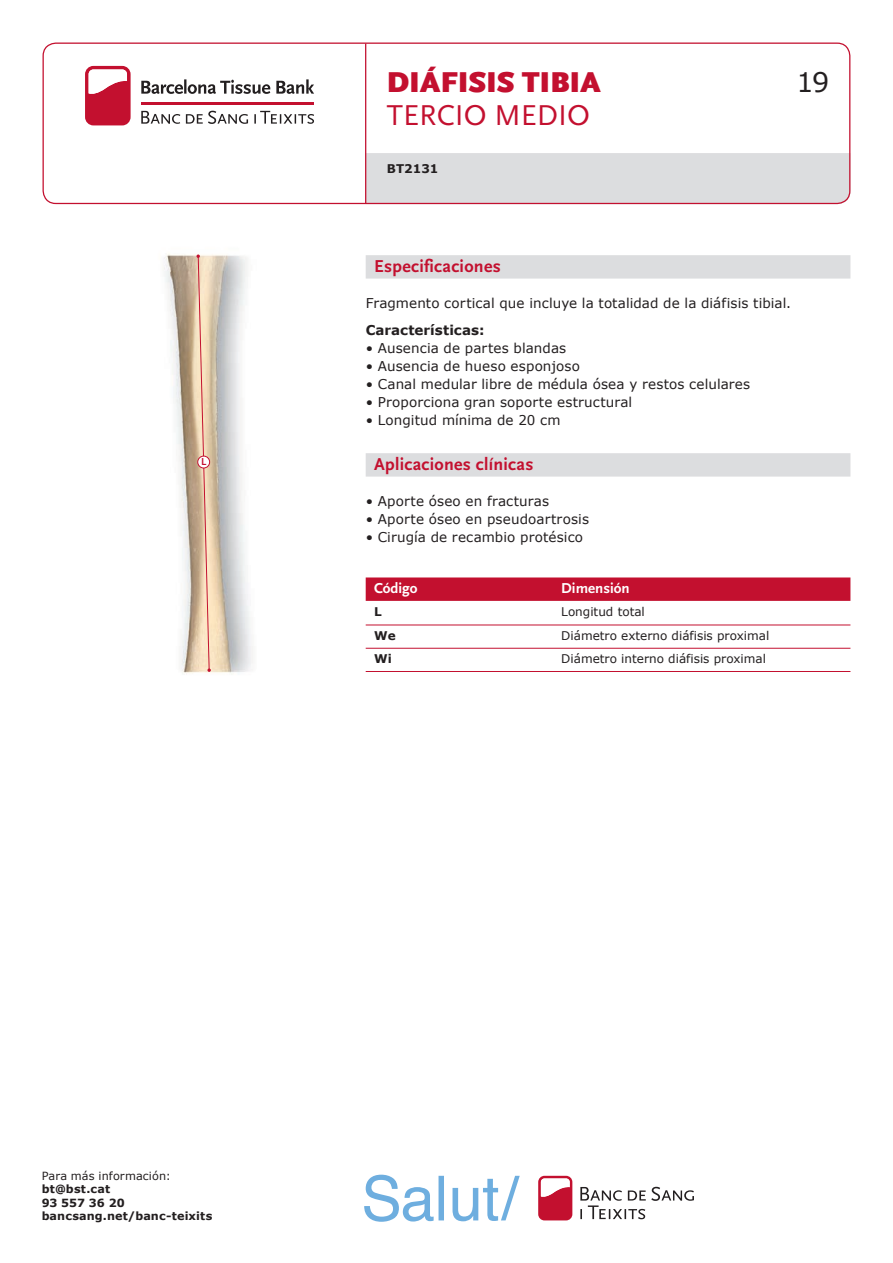
<style>
.page{position:relative;width:893px;height:1263px;background:#fff}
.page>*{position:absolute;margin:0;border:0;box-sizing:border-box;transform-origin:0 0}
.t1{font:900 30px "Scala Sans";letter-spacing:-.005em;color:#c3102f}
.t2{font:30px "Scala Sans";color:#c3102f}
.t3{font:27px "Verdana";color:#231f20}
.t4{font:700 18px "Scala Sans";letter-spacing:.015em;color:#c3102f}
.t5{font:700 15px "Scala Sans";color:#fff}
.t6{font:13.5px "Verdana";letter-spacing:.01em;color:#231f20}
.t7{font:700 13.5px "Verdana";letter-spacing:.005em;color:#231f20}
.t8{font:12px "Verdana";color:#231f20}
.t9{font:700 12px "Verdana";color:#231f20}
.t10{font:700 11.25px/13.5px "Verdana";letter-spacing:.01em;color:#231f20}
.t11{font:11.25px "Verdana";letter-spacing:.01em;color:#231f20}
.t12{font:700 10.5px "Scala Sans";color:#c3102f}
</style>
<div class="page">
<div style="left:366px;top:153px;width:484px;height:51px;background:#dcdddf"></div>
<div style="left:43px;top:43px;width:807px;height:161px;border:1px solid #c3102f;border-radius:13px"></div>
<hr style="left:365px;top:44px;width:1px;height:159px;background:#c3102f">
<svg style="left:580px;top:1187px;width:114px;height:32px"></svg>
<svg style="left:538px;top:1176px;width:34px;height:44px"></svg>
<svg style="left:364px;top:1175px;width:156px;height:47px"></svg>
<svg style="left:85px;top:66px;width:46px;height:59px"></svg>
<svg style="left:141px;top:79px;width:173px;height:45px"></svg>
<div style="left:366px;top:255px;width:484px;height:24px;background:#dcdddf"></div>
<div style="left:366px;top:453px;width:484px;height:24px;background:#dcdddf"></div>
<div style="left:366px;top:577px;width:484px;height:24px;background:#c3102f"></div>
<hr style="left:366px;top:624px;width:484px;height:1px;background:#c3102f">
<hr style="left:366px;top:648px;width:484px;height:1px;background:#c3102f">
<hr style="left:366px;top:671px;width:484px;height:1px;background:#c3102f">
<img style="left:164px;top:254px;width:89px;height:420px">
<svg style="left:196px;top:254px;width:15px;height:418px;background:#e7c6aa"></svg>
<div style="left:198px;top:456px;width:12px;height:12px;background:#fff;border-radius:50%"></div>
<div style="left:197px;top:456px;width:13px;height:12px;border:1px solid #c3102f;border-radius:50%"></div>
<p class="t12" style="left:201px;top:456px;width:7px">L</p>
<h1 class="t1" style="left:387px;top:66px;width:216px">DIÁFISIS TIBIA</h1>
<h2 class="t3" style="left:796px;top:64px;width:34px">19</h2>
<h1 class="t2" style="left:387px;top:99px;width:205px">TERCIO MEDIO</h1>
<p class="t9" style="left:387px;top:160px;width:53px">BT2131</p>
<h3 class="t4" style="left:374px;top:257px;width:128px">Especificaciones</h3>
<p class="t6" style="left:366px;top:294px;width:427px">Fragmento cortical que incluye la totalidad de la diáfisis tibial.</p>
<p class="t7" style="left:366px;top:321px;width:120px">Características:</p>
<p class="t6" style="left:366px;top:339px;width:202px">• Ausencia de partes blandas</p>
<p class="t6" style="left:366px;top:357px;width:216px">• Ausencia de hueso esponjoso</p>
<p class="t6" style="left:366px;top:375px;width:386px">• Canal medular libre de médula ósea y restos celulares</p>
<p class="t6" style="left:366px;top:393px;width:268px">• Proporciona gran soporte estructural</p>
<p class="t6" style="left:366px;top:411px;width:196px">• Longitud mínima de 20 cm</p>
<h3 class="t4" style="left:374px;top:455px;width:161px">Aplicaciones clínicas</h3>
<p class="t6" style="left:366px;top:492px;width:185px">• Aporte óseo en fracturas</p>
<p class="t6" style="left:366px;top:510px;width:225px">• Aporte óseo en pseudoartrosis</p>
<p class="t6" style="left:366px;top:528px;width:219px">• Cirugía de recambio protésico</p>
<p class="t5" style="left:374px;top:580px;width:45px">Código</p>
<p class="t5" style="left:561px;top:580px;width:70px">Dimensión</p>
<p class="t9" style="left:374px;top:604px;width:9px">L</p>
<p class="t8" style="left:561px;top:604px;width:85px">Longitud total</p>
<p class="t9" style="left:374px;top:627px;width:23px">We</p>
<p class="t8" style="left:561px;top:627px;width:210px">Diámetro externo diáfisis proximal</p>
<p class="t9" style="left:374px;top:650px;width:19px">Wi</p>
<p class="t8" style="left:561px;top:650px;width:206px">Diámetro interno diáfisis proximal</p>
<p class="t11" style="left:42px;top:1168px;width:131px">Para más información:</p>
<p class="t10" style="left:42px;top:1182px;width:172px">bt@bst.cat<br>93 557 36 20 bancsang.net/banc-teixits</p>
</div>
